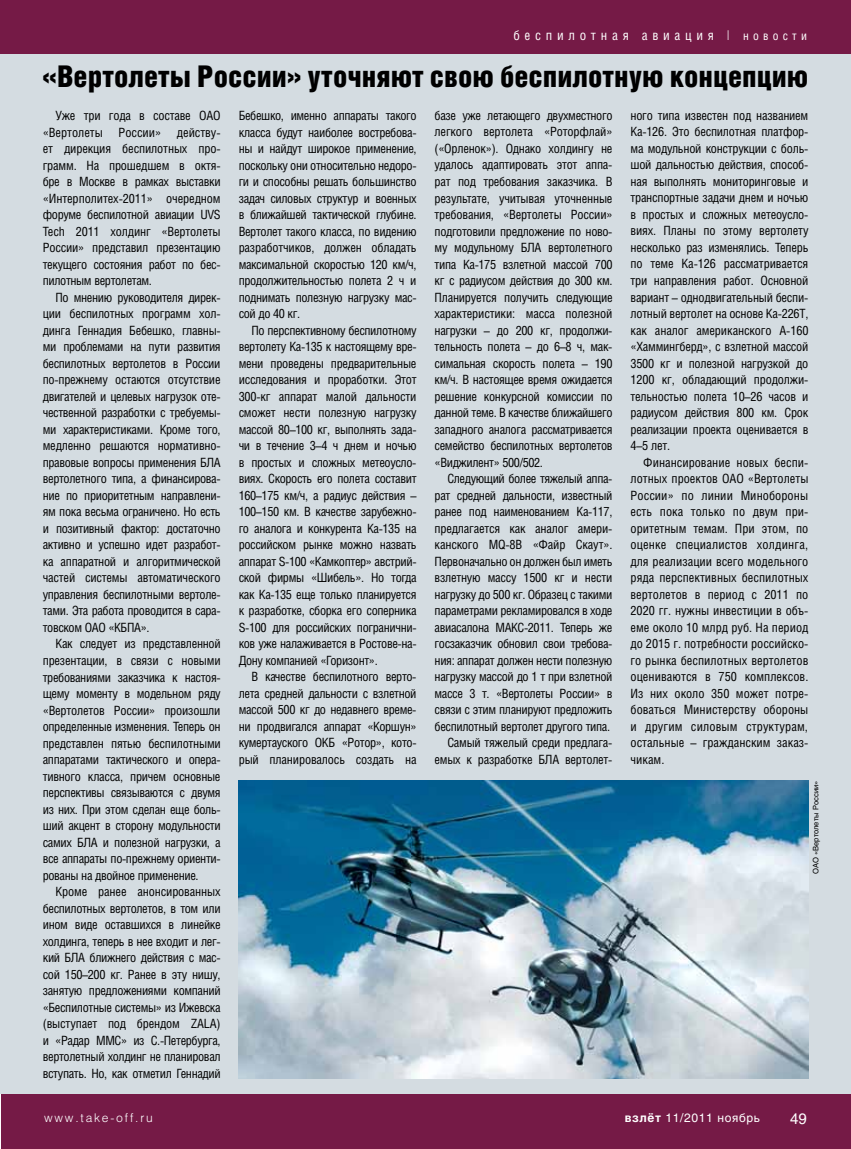
<style>
.page{position:relative;width:851px;height:1149px;background:#fff}
.page>*{position:absolute;margin:0;border:0;box-sizing:border-box;transform-origin:0 0}
.t1{font:30px "Helios Cond Black C";color:#000}
.t2{font:15px "Helios";color:#fff}
.t3{font:13.5px "Helios Cond";letter-spacing:.35em;color:#fff}
.t4{font:12.75px/16.5px "Helios Cond C";letter-spacing:-.03em;color:#000;text-align:justify}
.t5{font:12px "Helios";letter-spacing:.05em;color:#fff}
.t6{font:300 12px "Helios";letter-spacing:.15em;color:#fff}
.t7{font:7.5px "Helios C";color:#000}
.s1{font-weight:300}
.s2{font-size:12px}
.s3{font-weight:700}
</style>
<div class="page">
<hr style="left:0;top:0;width:1px;height:54px;background:#751a46">
<div style="left:1px;top:1093px;width:849px;height:55px;background:#751a46"></div>
<div style="left:1px;top:0;width:849px;height:54px;background:#751a46"></div>
<div style="left:0;top:54px;width:850px;height:1039px;background:#d4dce1"></div>
<img style="left:239px;top:780px;width:569px;height:297px">
<p class="t3" style="left:513px;top:27px;width:295px">беспилотная авиация <span class="s1">|</span> <span class="s2">новости</span></p>
<h1 class="t1" style="left:43px;top:59px;width:767px">«Вертолеты России» уточняют свою беспилотную концепцию</h1>
<p class="t4" style="left:43px;top:107px;width:179px;text-indent:13px">Уже три года в составе ОАО «Вертолеты России» действу&shy;ет дирекция беспилотных про&shy;грамм. На прошедшем в октя&shy;бре в Москве в рамках выставки «Интерполитех-2011» очередном форуме беспилотной авиации UVS Tech 2011 холдинг «Вертолеты России» представил презентацию текущего состояния работ по бес&shy;пилотным вертолетам.</p>
<p class="t4" style="left:43px;top:288px;width:179px;text-indent:13px">По мнению руководителя дирек&shy;ции беспилотных программ хол&shy;динга Геннадия Бебешко, главны&shy;ми проблемами на пути развития беспилотных вертолетов в России по-прежнему остаются отсутствие двигателей и целевых нагрузок оте&shy;чественной разработки с требуемы&shy;ми характеристиками. Кроме того, медленно решаются нормативно&shy;правовые вопросы применения БЛА вертолетного типа, а финансирова&shy;ние по приоритетным направлени&shy;ям пока весьма ограничено. Но есть и позитивный фактор: достаточно активно и успешно идет разработ&shy;ка аппаратной и алгоритмической частей системы автоматического управления беспилотными вертоле&shy;тами. Эта работа проводится в сара&shy;товском ОАО «КБПА».</p>
<p class="t4" style="left:43px;top:635px;width:179px;text-indent:13px">Как следует из представленной презентации, в связи с новыми требованиями заказчика к настоя&shy;щему моменту в модельном ряду «Вертолетов России» произошли определенные изменения. Теперь он представлен пятью беспилотными аппаратами тактического и опера&shy;тивного класса, причем основные перспективы связываются с двумя из них. При этом сделан еще боль&shy;ший акцент в сторону модульности самих БЛА и полезной нагрузки, а все аппараты по-прежнему ориенти&shy;рованы на двойное применение.</p>
<p class="t4" style="left:43px;top:882px;width:179px;text-indent:13px">Кроме ранее анонсированных беспилотных вертолетов, в том или ином виде оставшихся в линейке холдинга, теперь в нее входит и лег&shy;кий БЛА ближнего действия с мас&shy;сой 150–200 кг. Ранее в эту нишу, занятую предложениями компаний «Беспилотные системы» из Ижевска (выступает под брендом ZALA) и «Радар ММС» из С.-Петербурга, вертолетный холдинг не планировал вступать. Но, как отметил Геннадий</p>
<p class="t6" style="left:44px;top:1110px;width:110px">www.take‑off.ru</p>
<p class="t4" style="left:239px;top:107px;width:179px">Бебешко, именно аппараты такого класса будут наиболее востребова&shy;ны и найдут широкое применение, поскольку они относительно недоро&shy;ги и способны решать большинство задач силовых структур и военных в ближайшей тактической глубине.<br>Вертолет такого класса, по видению разработчиков, должен обладать максимальной скоростью 120 км/ч, продолжительностью полета 2 ч и поднимать полезную нагрузку мас&shy;сой до 40 кг.</p>
<p class="t4" style="left:239px;top:321px;width:179px;text-indent:13px">По перспективному беспилотному вертолету Ка-135 к настоящему вре&shy;мени проведены предварительные исследования и проработки. Этот 300-кг аппарат малой дальности сможет нести полезную нагрузку массой 80–100 кг, выполнять зада&shy;чи в течение 3–4 ч днем и ночью в простых и сложных метеоусло&shy;виях. Скорость его полета составит 160–175 км/ч, а радиус действия – 100–150 км. В качестве зарубежно&shy;го аналога и конкурента Ка-135 на российском рынке можно назвать аппарат S-100 «Камкоптер» австрий&shy;ской фирмы «Шибель». Но тогда как Ка-135 еще только планируется к разработке, сборка его соперника S-100 для российских погранични&shy;ков уже налаживается в Ростове-на-Дону компанией «Горизонт».</p>
<p class="t4" style="left:239px;top:668px;width:179px;text-indent:13px">В качестве беспилотного верто&shy;лета средней дальности с взлетной массой 500 кг до недавнего време&shy;ни продвигался аппарат «Коршун» кумертауского ОКБ «Ротор», кото&shy;рый планировалось создать на</p>
<p class="t4" style="left:434px;top:107px;width:179px">базе уже летающего двухместного легкого вертолета «Роторфлай» («Орленок»). Однако холдингу не удалось адаптировать этот аппа&shy;рат под требования заказчика. В результате, учитывая уточненные требования, «Вертолеты России» подготовили предложение по ново&shy;му модульному БЛА вертолетного типа Ка-175 взлетной массой 700 кг с радиусом действия до 300 км.<br>Планируется получить следующие характеристики: масса полезной нагрузки – до 200 кг, продолжи&shy;тельность полета – до 6–8 ч, мак&shy;симальная скорость полета – 190 км/ч. В настоящее время ожидается решение конкурсной комиссии по данной теме. В качестве ближайшего западного аналога рассматривается семейство беспилотных вертолетов «Виджилент» 500/502.</p>
<p class="t4" style="left:434px;top:470px;width:179px;text-align:right">Следующий более тяжелый аппа&shy;рат средней дальности, известный ранее под наименованием Ка-117, предлагается как аналог амери&shy;канского MQ-8В «Файр Скаут».<br>Первоначально он должен был иметь взлетную массу 1500 кг и нести нагрузку до 500 кг. Образец с такими параметрами рекламировался в ходе авиасалона МАКС-2011. Теперь же госзаказчик обновил свои требова&shy;ния: аппарат должен нести полезную нагрузку массой до 1 т при взлетной массе 3 т. «Вертолеты России» в связи с этим планируют предложить беспилотный вертолет другого типа.<br>Самый тяжелый среди предлага&shy;емых к разработке БЛА вертолет-</p>
<p class="t4" style="left:630px;top:107px;width:179px">ного типа известен под названием Ка-126. Это беспилотная платфор&shy;ма модульной конструкции с боль&shy;шой дальностью действия, способ&shy;ная выполнять мониторинговые и транспортные задачи днем и ночью в простых и сложных метеоусло&shy;виях. Планы по этому вертолету несколько раз изменялись. Теперь по теме Ка-126 рассматривается три направления работ. Основной вариант – однодвигательный беспи&shy;лотный вертолет на основе Ка-226Т, как аналог американского А-160 «Хаммингберд», с взлетной массой 3500 кг и полезной нагрузкой до 1200 кг, обладающий продолжи&shy;тельностью полета 10–26 часов и радиусом действия 800 км. Срок реализации проекта оценивается в 4–5 лет.</p>
<p class="t4" style="left:630px;top:453px;width:179px;text-indent:13px">Финансирование новых беспи&shy;лотных проектов ОАО «Вертолеты России» по линии Минобороны есть пока только по двум при&shy;оритетным темам. При этом, по оценке специалистов холдинга, для реализации всего модельного ряда перспективных беспилотных вертолетов в период с 2011 по 2020 гг. нужны инвестиции в объ&shy;еме около 10 млрд руб. На период до 2015 г. потребности российско&shy;го рынка беспилотных вертолетов оцениваются в 750 комплексов.<br>Из них около 350 может потре&shy;боваться Министерству обороны и другим силовым структурам, остальные – гражданским заказ&shy;чикам.</p>
<p class="t7" style="left:811px;top:873px;width:95px;rotate:-90deg">ОАО «Вертолеты России»</p>
<p class="t5" style="left:624px;top:1109px;width:137px"><span class="s3">взлёт</span> 11/2011 ноябрь</p>
<p class="t2" style="left:790px;top:1109px;width:18px">49</p>
</div>
